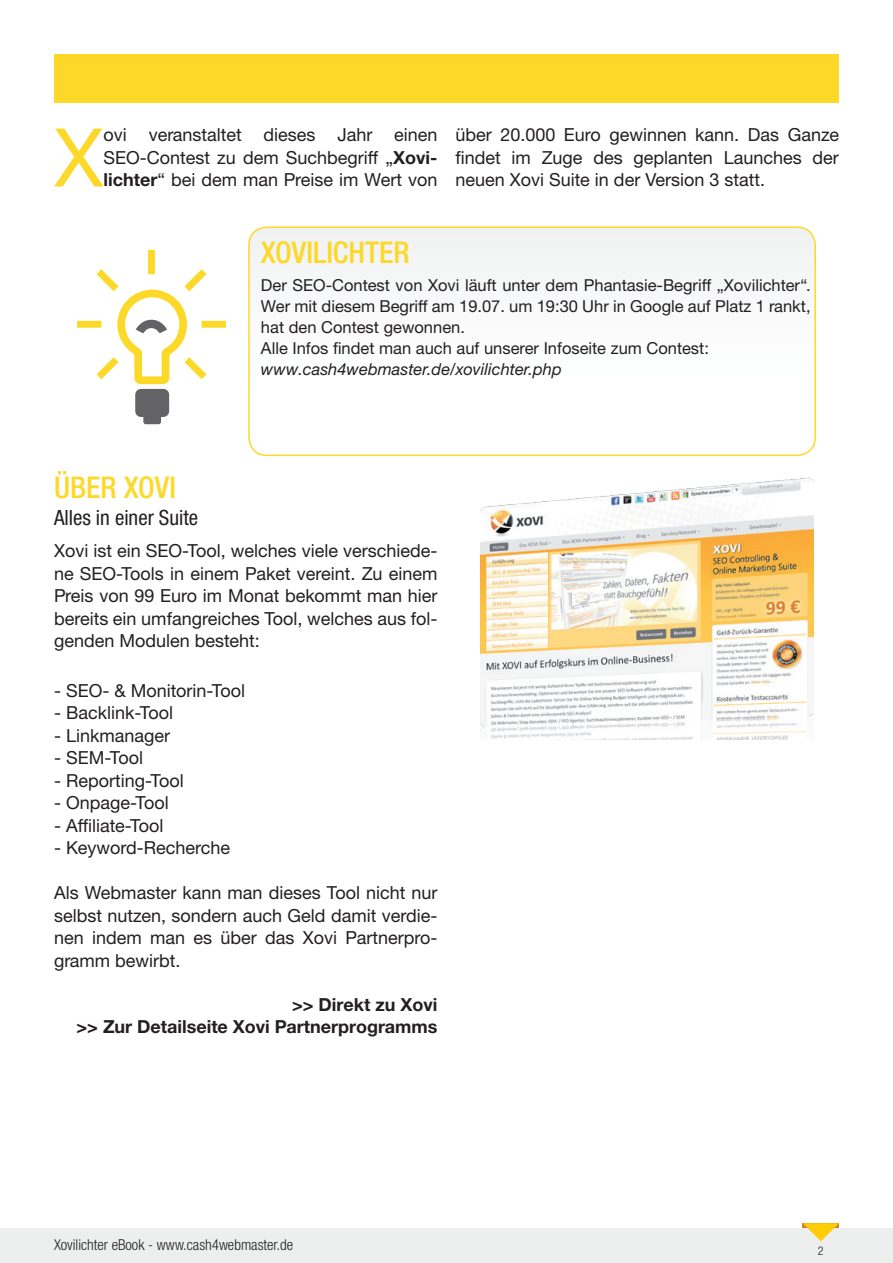
<style>
.page{position:relative;width:893px;height:1263px;background:#fff}
.page>*{position:absolute;margin:0;border:0;box-sizing:border-box;transform-origin:0 0}
.t1{font:81px "Helvetica Neue LTW1 G";color:#fcd929}
.t2{font:500 condensed 30px "Helvetica Neue LTW1 G";color:#fcd929}
.t3{font:condensed 21px "Helvetica Neue LTW1 G";color:#231f20}
.t4{font:18px/22.5px "Helvetica Neue LTW1 G";color:#231f20;text-align:justify}
.t5{font:700 18px/22.5px "Helvetica Neue LTW1 G";color:#231f20;text-align:right}
.t6{font:16.5px/21px "Helvetica Neue LTW1 G";color:#231f20}
.t7{font:italic 16.5px "Helvetica Neue LTW1 G";color:#231f20}
.t8{font:300 condensed 15px "Helvetica Neue LTW1 G";color:#231f20}
.t9{font:300 condensed 12px "Helvetica Neue LTW1 G";color:#231f20}
.s1{font-weight:700}
</style>
<div class="page">
<svg style="left:249px;top:229px;width:566px;height:226px"></svg>
<div style="left:248px;top:226px;width:568px;height:230px;border:2px solid #fcd929;border-radius:18px"></div>
<div style="left:54px;top:54px;width:785px;height:48px;background:#fcd929"></div>
<div style="left:0;top:1228px;width:893px;height:34px;background:#edefef"></div>
<svg style="left:803px;top:1223px;width:36px;height:18px"></svg>
<svg style="left:77px;top:250px;width:149px;height:174px"></svg>
<img style="left:481px;top:477px;width:333px;height:262px">
<h1 class="t1" style="left:54px;top:108px;width:51px">X</h1>
<p class="t4" style="left:104px;top:124px;width:335px">ovi veranstaltet dieses Jahr einen SEO-Contest zu dem Suchbegriff „<span class="s1">Xovi&shy;lichter</span>“ bei dem man Preise im Wert von</p>
<p class="t4" style="left:455px;top:124px;width:385px">über 20.000 Euro gewinnen kann. Das Ganze findet im Zuge des geplanten Launches der neuen Xovi Suite in der Version 3 statt.</p>
<h2 class="t2" style="left:54px;top:469px;width:97px">ÜBER XOVI</h2>
<p class="t3" style="left:54px;top:505px;width:146px">Alles in einer Suite</p>
<h2 class="t2" style="left:261px;top:234px;width:150px">XOVILICHTER</h2>
<p class="t6" style="left:261px;top:275px;width:551px">Der SEO-Contest von Xovi läuft unter dem Phantasie-Begriff „Xovilichter“.<br>Wer mit diesem Begriff am 19.07. um 19:30 Uhr in Google auf Platz 1 rankt, hat den Contest gewonnen.<br>Alle Infos findet man auch auf unserer Infoseite zum Contest:</p>
<p class="t7" style="left:261px;top:359px;width:302px">www.cash4webmaster.de/xovilichter.php</p>
<p class="t4" style="left:54px;top:539px;width:385px">Xovi ist ein SEO-Tool, welches viele verschiede&shy;ne SEO-Tools in einem Paket vereint. Zu einem Preis von 99 Euro im Monat bekommt man hier bereits ein umfangreiches Tool, welches aus fol&shy;genden Modulen besteht:</p>
<p class="t4" style="left:54px;top:679px;width:193px">- SEO- &amp; Monitorin-Tool</p>
<p class="t4" style="left:54px;top:701px;width:120px">- Backlink-Tool</p>
<p class="t4" style="left:54px;top:724px;width:118px">- Linkmanager</p>
<p class="t4" style="left:54px;top:746px;width:90px">- SEM-Tool</p>
<p class="t4" style="left:54px;top:769px;width:131px">- Reporting-Tool</p>
<p class="t4" style="left:54px;top:791px;width:116px">- Onpage-Tool</p>
<p class="t4" style="left:54px;top:814px;width:111px">- Affiliate-Tool</p>
<p class="t4" style="left:54px;top:836px;width:178px">- Keyword-Recherche</p>
<p class="t4" style="left:54px;top:881px;width:385px">Als Webmaster kann man dieses Tool nicht nur selbst nutzen, sondern auch Geld damit verdie&shy;nen indem man es über das Xovi Partnerpro&shy;gramm bewirbt.</p>
<p class="t5" style="left:76px;top:993px;width:363px">&gt;&gt; Direkt zu Xovi<br>&gt;&gt; Zur Detailseite Xovi Partnerprogramms</p>
<p class="t8" style="left:54px;top:1236px;width:241px">Xovilichter eBook - www.cash4webmaster.de</p>
<p class="t9" style="left:818px;top:1243px;width:7px">2</p>
</div>
